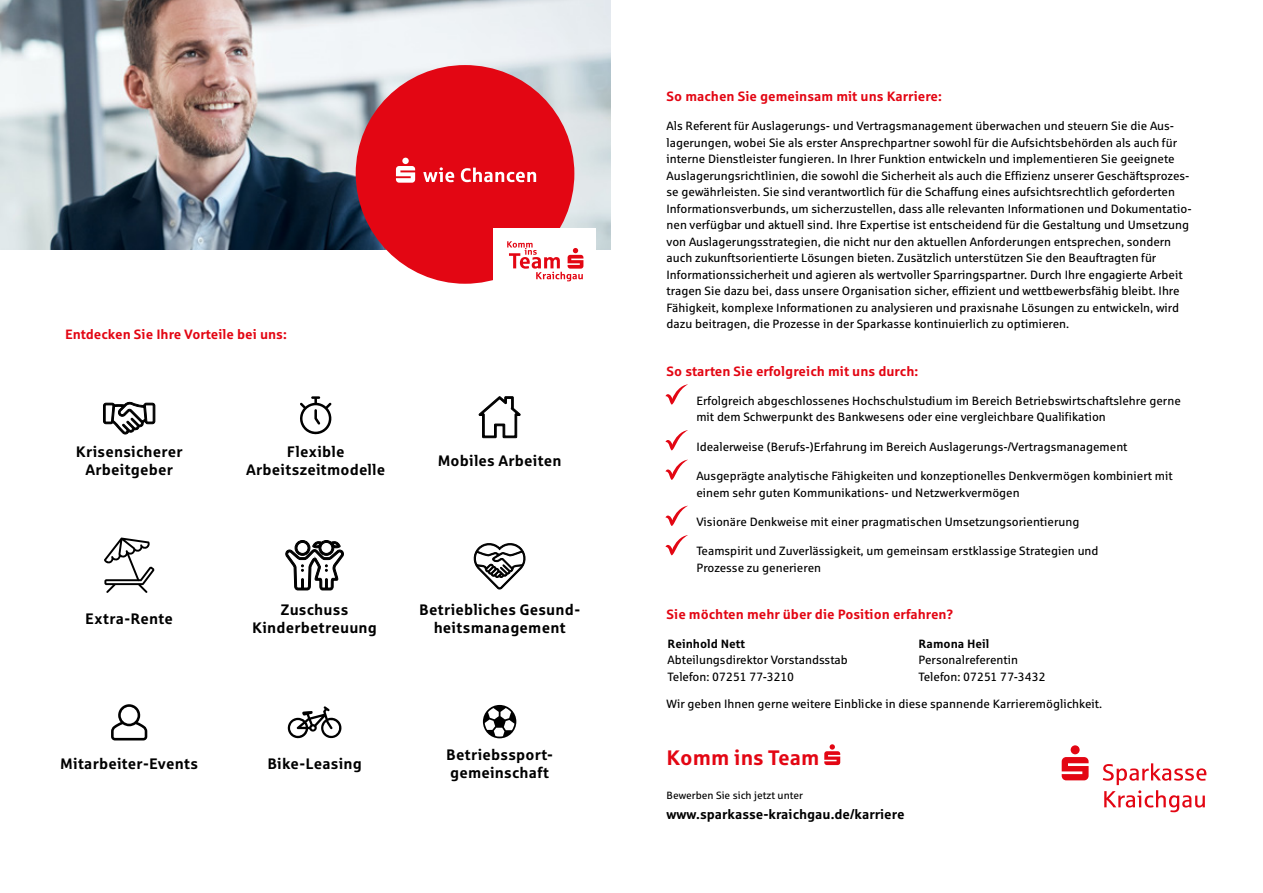
<style>
.page{position:relative;width:1263px;height:893px;background:#fff}
.page>*{position:absolute;margin:0;border:0;box-sizing:border-box;transform-origin:0 0}
.t1{font:700 21px "Sparkasse Rg";color:#e30613}
.t2{font:700 15.15px/18.3px "Sparkasse Rg";letter-spacing:.01em;color:#000;text-align:center}
.t3{font:700 13.5px "Sparkasse Rg";color:#e30613}
.t4{font:700 13.5px "Sparkasse Rg";color:#000}
.t5{font:12px/16.5px "Sparkasse Rg";color:#000}
.t6{font:700 12px "Sparkasse Rg";color:#000}
.t7{font:10.5px "Sparkasse Rg";color:#000}
</style>
<div class="page">
<img style="left:0;top:0;width:610px;height:249px">
<svg style="left:665px;top:430px;width:23px;height:20px"></svg>
<svg style="left:665px;top:460px;width:23px;height:20px"></svg>
<svg style="left:665px;top:506px;width:23px;height:20px"></svg>
<svg style="left:665px;top:535px;width:23px;height:20px"></svg>
<svg style="left:665px;top:384px;width:23px;height:21px"></svg>
<svg style="left:824px;top:744px;width:16px;height:21px"></svg>
<svg style="left:1062px;top:745px;width:26px;height:35px"></svg>
<svg style="left:1103px;top:763px;width:103px;height:49px"></svg>
<svg style="left:103px;top:401px;width:52px;height:34px"></svg>
<svg style="left:478px;top:396px;width:43px;height:42px"></svg>
<svg style="left:300px;top:396px;width:32px;height:39px"></svg>
<svg style="left:111px;top:704px;width:36px;height:36px"></svg>
<svg style="left:483px;top:705px;width:33px;height:33px"></svg>
<svg style="left:104px;top:537px;width:51px;height:56px"></svg>
<svg style="left:286px;top:540px;width:58px;height:51px"></svg>
<svg style="left:473px;top:543px;width:53px;height:47px"></svg>
<svg style="left:288px;top:706px;width:54px;height:33px"></svg>
<div style="left:356px;top:65px;width:218px;height:219px;background:#e30613;border-radius:50%"></div>
<svg style="left:423px;top:167px;width:113px;height:15px"></svg>
<svg style="left:396px;top:158px;width:19px;height:25px"></svg>
<div style="left:493px;top:229px;width:102px;height:65px;background:#fff"></div>
<svg style="left:507px;top:241px;width:76px;height:40px"></svg>
<p class="t3" style="left:65px;top:325px;width:223px">Entdecken Sie Ihre Vorteile bei uns:</p>
<p class="t2" style="left:76px;top:442px;width:108px">Krisensicherer<br>Arbeitgeber</p>
<p class="t2" style="left:438px;top:451px;width:125px">Mobiles Arbeiten</p>
<p class="t2" style="left:246px;top:442px;width:141px">Flexible<br>Arbeitszeitmodelle</p>
<p class="t2" style="left:85px;top:609px;width:89px">Extra-Rente</p>
<p class="t2" style="left:252px;top:600px;width:126px">Zuschuss<br>Kinderbetreuung</p>
<p class="t2" style="left:419px;top:600px;width:163px">Betriebliches Gesund&shy;heitsmanagement</p>
<p class="t2" style="left:60px;top:754px;width:139px">Mitarbeiter-Events</p>
<p class="t2" style="left:267px;top:754px;width:96px">Bike-Leasing</p>
<p class="t2" style="left:446px;top:745px;width:107px;text-align:left">Betriebssport&shy;gemeinschaft</p>
<p class="t3" style="left:666px;top:88px;width:277px">So machen Sie gemeinsam mit uns Karriere:</p>
<p class="t5" style="left:666px;top:118px;width:527px">Als Referent für Auslagerungs- und Vertragsmanagement überwachen und steuern Sie die Aus&shy;lagerungen, wobei Sie als erster Ansprechpartner sowohl für die Aufsichtsbehörden als auch für interne Dienstleister fungieren. In Ihrer Funktion entwickeln und implementieren Sie geeignete Auslagerungsrichtlinien, die sowohl die Sicherheit als auch die Effizienz unserer Geschäftsprozes&shy;se gewährleisten. Sie sind verantwortlich für die Schaffung eines aufsichtsrechtlich geforderten Informationsverbunds, um sicherzustellen, dass alle relevanten Informationen und Dokumentatio&shy;nen verfügbar und aktuell sind. Ihre Expertise ist entscheidend für die Gestaltung und Umsetzung von Auslagerungsstrategien, die nicht nur den aktuellen Anforderungen entsprechen, sondern auch zukunftsorientierte Lösungen bieten. Zusätzlich unterstützen Sie den Beauftragten für Informationssicherheit und agieren als wertvoller Sparringspartner. Durch Ihre engagierte Arbeit tragen Sie dazu bei, dass unsere Organisation sicher, effizient und wettbewerbsfähig bleibt. Ihre Fähigkeit, komplexe Informationen zu analysieren und praxisnahe Lösungen zu entwickeln, wird dazu beitragen, die Prozesse in der Sparkasse kontinuierlich zu optimieren.</p>
<p class="t3" style="left:666px;top:362px;width:253px">So starten Sie erfolgreich mit uns durch:</p>
<p class="t5" style="left:696px;top:392px;width:486px">Erfolgreich abgeschlossenes Hochschulstudium im Bereich Betriebswirtschaftslehre gerne mit dem Schwerpunkt des Bankwesens oder eine vergleichbare Qualifikation</p>
<p class="t5" style="left:696px;top:438px;width:433px">Idealerweise (Berufs-)Erfahrung im Bereich Auslagerungs-/Vertragsmanagement</p>
<p class="t5" style="left:696px;top:467px;width:478px">Ausgeprägte analytische Fähigkeiten und konzeptionelles Denkvermögen kombiniert mit einem sehr guten Kommunikations- und Netzwerkvermögen</p>
<p class="t5" style="left:696px;top:513px;width:385px">Visionäre Denkweise mit einer pragmatischen Umsetzungsorientierung</p>
<p class="t5" style="left:696px;top:542px;width:404px">Teamspirit und Zuverlässigkeit, um gemeinsam erstklassige Strategien und<br>Prozesse zu generieren</p>
<p class="t3" style="left:666px;top:606px;width:289px">Sie möchten mehr über die Position erfahren?</p>
<p class="t6" style="left:668px;top:636px;width:79px">Reinhold Nett</p>
<p class="t5" style="left:668px;top:652px;width:182px">Abteilungsdirektor Vorstandsstab<br>Telefon: 07251 77-3210</p>
<p class="t6" style="left:918px;top:636px;width:72px">Ramona Heil</p>
<p class="t5" style="left:918px;top:652px;width:129px">Personalreferentin<br>Telefon: 07251 77-3432</p>
<p class="t5" style="left:666px;top:695px;width:437px">Wir geben Ihnen gerne weitere Einblicke in diese spannende Karrieremöglichkeit.</p>
<h1 class="t1" style="left:666px;top:744px;width:154px">Komm ins Team</h1>
<p class="t7" style="left:666px;top:789px;width:138px">Bewerben Sie sich jetzt unter</p>
<p class="t4" style="left:666px;top:806px;width:239px">www.sparkasse-kraichgau.de/karriere</p>
</div>
